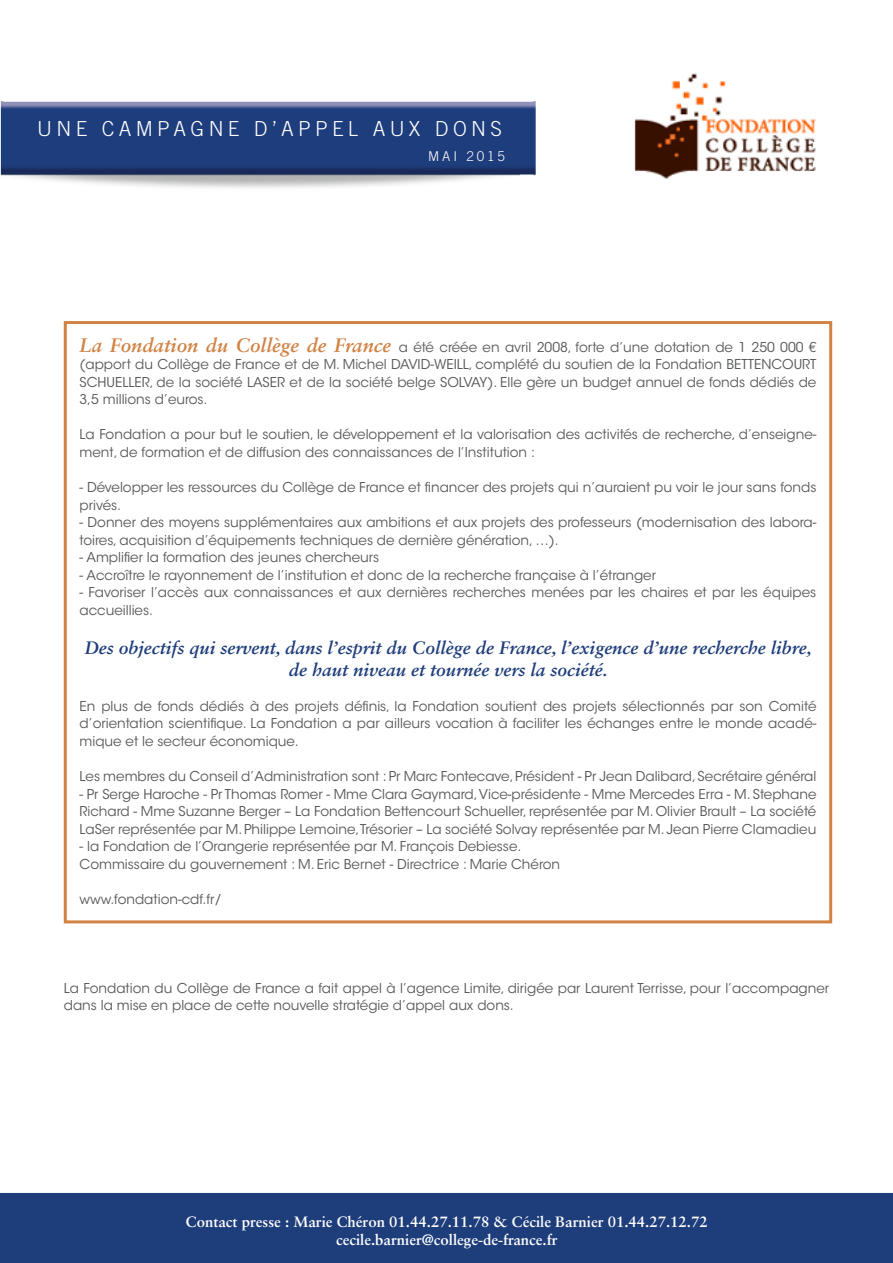
<style>
.page{position:relative;width:893px;height:1263px;background:#fff}
.page>*{position:absolute;margin:0;border:0;box-sizing:border-box;transform-origin:0 0}
.t1{font:300 20.7px "Trade Gothic LT Std";letter-spacing:.21em;color:#fff}
.Intertitre{font:italic 700 18px/21.6px "Sabon LT Std";color:#1e3d7b;text-align:center}
.t2{font:700 15px/18px "Sabon LT Std";color:#fff;text-align:center}
.Texte_courant{font:13.5px/17.5px "ITC Avant Garde Std";color:#57585a}
.t3{font:300 13.5px "Trade Gothic LT Std";letter-spacing:.21em;color:#fff}
.s1{font-family:"Sabon LT Std";font-weight:700;font-style:italic;font-size:19.5px;color:#d18344}
</style>
<div class="page">
<img style="left:0;top:101px;width:536px;height:87px">
<img style="left:634px;top:73px;width:182px;height:106px">
<div style="left:0;top:1193px;width:893px;height:70px;background:#1e3d7b"></div>
<div style="left:64px;top:321px;width:768px;height:602px;border:3px solid #d18344"></div>
<h1 class="t1" style="left:37px;top:116px;width:466px">UNE CAMPAGNE D’APPEL AUX DONS</h1>
<p class="t3" style="left:428px;top:148px;width:78px">MAI 2015</p>
<p class="Texte_courant" style="left:80px;top:338px;width:738px;text-align:justify"><span class="s1">La Fondation du Collège de France</span> a été créée en avril 2008, forte d’une dotation de 1 250 000 € (apport du Collège de France et de M. Michel DAVID-WEILL, complété du soutien de la Fondation BETTENCOURT SCHUELLER, de la société LASER et de la société belge SOLVAY). Elle gère un budget annuel de fonds dédiés de 3,5 millions d’euros.</p>
<p class="Texte_courant" style="left:80px;top:426px;width:738px">La Fondation a pour but le soutien, le développement et la valorisation des activités de recherche, d’enseigne&shy;ment, de formation et de diffusion des connaissances de l’Institution :</p>
<p class="Texte_courant" style="left:80px;top:479px;width:738px">- Développer les ressources du Collège de France et financer des projets qui n’auraient pu voir le jour sans fonds privés.</p>
<p class="Texte_courant" style="left:80px;top:514px;width:738px">- Donner des moyens supplémentaires aux ambitions et aux projets des professeurs (modernisation des labora&shy;toires, acquisition d’équipements techniques de dernière génération, …).</p>
<p class="Texte_courant" style="left:80px;top:549px;width:301px">- Amplifier la formation des jeunes chercheurs</p>
<p class="Texte_courant" style="left:80px;top:566px;width:578px">- Accroître le rayonnement de l’institution et donc de la recherche française à l’étranger</p>
<p class="Texte_courant" style="left:80px;top:584px;width:738px">- Favoriser l’accès aux connaissances et aux dernières recherches menées par les chaires et par les équipes accueillies.</p>
<p class="Intertitre" style="left:85px;top:637px;width:728px">Des objectifs qui servent, dans l’esprit du Collège de France, l’exigence d’une recherche libre, de haut niveau et tournée vers la société.</p>
<p class="Texte_courant" style="left:80px;top:697px;width:738px;text-align:justify">En plus de fonds dédiés à des projets définis, la Fondation soutient des projets sélectionnés par son Comité d’orientation scientifique. La Fondation a par ailleurs vocation à faciliter les échanges entre le monde acadé&shy;mique et le secteur économique.</p>
<p class="Texte_courant" style="left:80px;top:767px;width:738px">Les membres du Conseil d’Administration sont : Pr Marc Fontecave, Président - Pr Jean Dalibard, Secrétaire général</p>
<p class="Texte_courant" style="left:80px;top:785px;width:738px;text-align:justify">- Pr Serge Haroche - Pr Thomas Romer - Mme Clara Gaymard, Vice-présidente - Mme Mercedes Erra - M. Stephane Richard - Mme Suzanne Berger – La Fondation Bettencourt Schueller, représentée par M. Olivier Brault – La société LaSer représentée par M. Philippe Lemoine,Trésorier – La société Solvay représentée par M. Jean Pierre Clamadieu</p>
<p class="Texte_courant" style="left:80px;top:838px;width:443px">- la Fondation de l’Orangerie représentée par M. François Debiesse.</p>
<p class="Texte_courant" style="left:80px;top:855px;width:482px">Commissaire du gouvernement : M. Eric Bernet - Directrice : Marie Chéron</p>
<p class="Texte_courant" style="left:80px;top:890px;width:144px">www.fondation-cdf.fr/</p>
<p class="Texte_courant" style="left:64px;top:979px;width:767px">La Fondation du Collège de France a fait appel à l’agence Limite, dirigée par Laurent Terrisse, pour l’accompagner dans la mise en place de cette nouvelle stratégie d’appel aux dons.</p>
<p class="t2" style="left:186px;top:1212px;width:523px">Contact presse : Marie Chéron 01.44.27.11.78 &amp; Cécile Barnier 01.44.27.12.72 cecile.barnier@college-de-france.fr</p>
</div>
